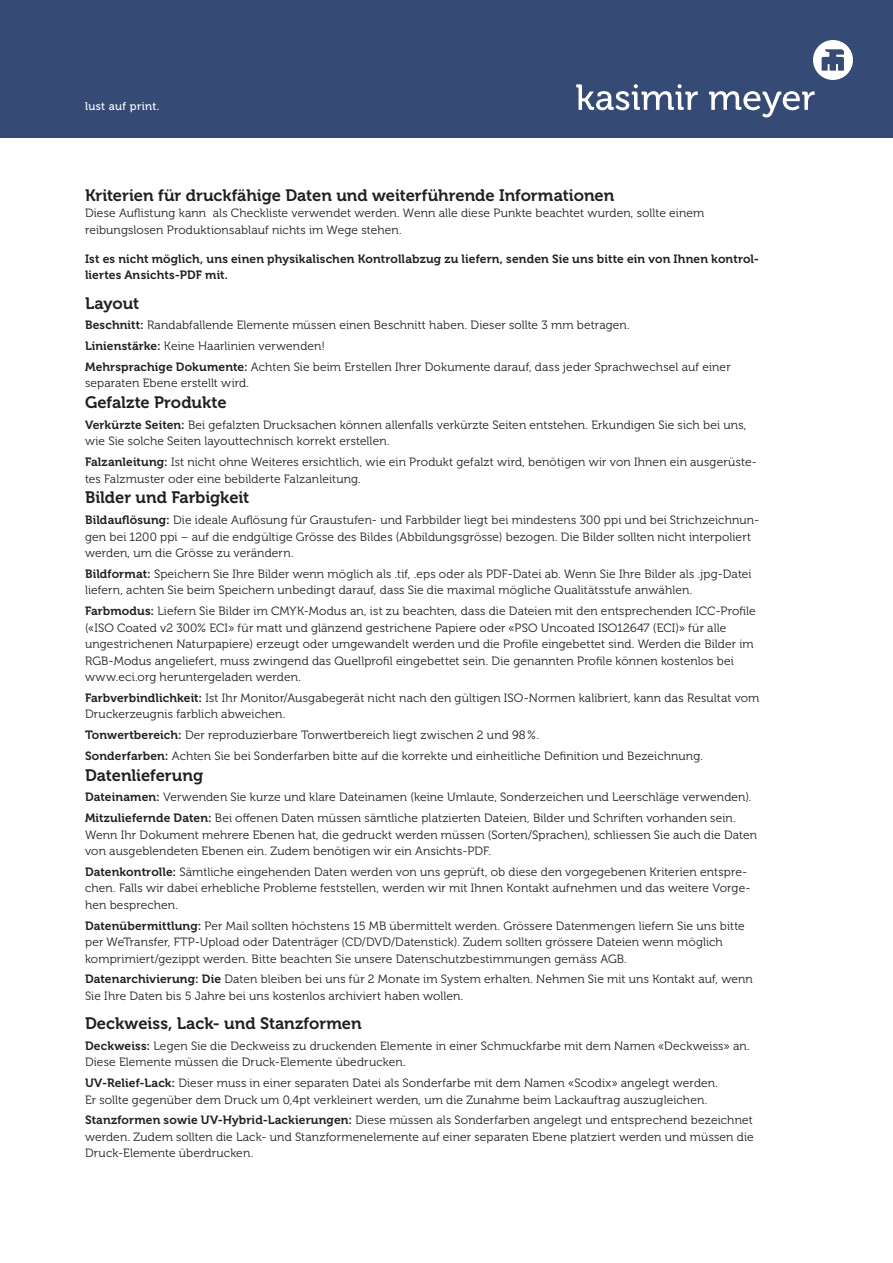
<style>
.page{position:relative;width:893px;height:1263px;background:#fff}
.page>*{position:absolute;margin:0;border:0;box-sizing:border-box;transform-origin:0 0}
.t1{font:16.5px "Museo 700";color:#231f20}
.t2{font:12px/16.5px "Museo 300";letter-spacing:.01em;color:#231f20}
.t3{font:12px/16.5px "Museo 700";letter-spacing:.01em;color:#231f20}
.t4{font:11.25px "Museo 500";letter-spacing:.03em;color:#fff}
.s1{font-family:"Museo 700"}
</style>
<div class="page">
<div style="left:0;top:0;width:893px;height:137px;background:#354a75"></div>
<svg style="left:709px;top:91px;width:106px;height:26px"></svg>
<svg style="left:576px;top:84px;width:122px;height:26px"></svg>
<svg style="left:813px;top:40px;width:40px;height:40px"></svg>
<p class="t4" style="left:85px;top:100px;width:76px">lust auf print.</p>
<h1 class="t1" style="left:85px;top:186px;width:531px">Kriterien für druckfähige Daten und weiterführende Informationen</h1>
<p class="t2" style="left:85px;top:205px;width:621px">Diese Auflistung kann als Checkliste verwendet werden. Wenn alle diese Punkte beachtet wurden, sollte einem reibungslosen Produktionsablauf nichts im Wege stehen.</p>
<p class="t3" style="left:85px;top:251px;width:675px">Ist es nicht möglich, uns einen physikalischen Kontrollabzug zu liefern, senden Sie uns bitte ein von Ihnen kontrol&shy;liertes Ansichts-PDF mit.</p>
<h1 class="t1" style="left:85px;top:294px;width:56px">Layout</h1>
<p class="t2" style="left:85px;top:315px;width:647px;line-height:20.7px"><span class="s1">Beschnitt:</span> Randabfallende Elemente müssen einen Beschnitt haben. Dieser sollte 3 mm betragen.<br><span class="s1">Linienstärke:</span> Keine Haarlinien verwenden!<br><span class="s1">Mehrsprachige Dokumente:</span> Achten Sie beim Erstellen Ihrer Dokumente darauf, dass jeder Sprachwechsel auf einer</p>
<p class="t2" style="left:85px;top:375px;width:166px">separaten Ebene erstellt wird.</p>
<h1 class="t1" style="left:85px;top:393px;width:143px">Gefalzte Produkte</h1>
<p class="t2" style="left:85px;top:417px;width:663px"><span class="s1">Verkürzte Seiten:</span> Bei gefalzten Drucksachen können allenfalls verkürzte Seiten entstehen. Erkundigen Sie sich bei uns, wie Sie solche Seiten layouttechnisch korrekt erstellen.</p>
<p class="t2" style="left:85px;top:454px;width:673px"><span class="s1">Falzanleitung:</span> Ist nicht ohne Weiteres ersichtlich, wie ein Produkt gefalzt wird, benötigen wir von Ihnen ein ausgerüste&shy;tes Falzmuster oder eine bebilderte Falzanleitung.</p>
<h1 class="t1" style="left:85px;top:488px;width:166px">Bilder und Farbigkeit</h1>
<p class="t2" style="left:85px;top:512px;width:676px"><span class="s1">Bildauflösung:</span> Die ideale Auflösung für Graustufen- und Farbbilder liegt bei mindestens 300 ppi und bei Strichzeichnun&shy;gen bei 1200 ppi – auf die endgültige Grösse des Bildes (Abbildungsgrösse) bezogen. Die Bilder sollten nicht interpoliert werden, um die Grösse zu verändern.</p>
<p class="t2" style="left:85px;top:566px;width:668px"><span class="s1">Bildformat:</span> Speichern Sie Ihre Bilder wenn möglich als .tif, .eps oder als PDF-Datei ab. Wenn Sie Ihre Bilder als .jpg-Datei liefern, achten Sie beim Speichern unbedingt darauf, dass Sie die maximal mögliche Qualitätsstufe anwählen.</p>
<p class="t2" style="left:85px;top:603px;width:672px"><span class="s1">Farbmodus:</span> Liefern Sie Bilder im CMYK-Modus an, ist zu beachten, dass die Dateien mit den entsprechenden ICC-Profile («ISO Coated v2 300% ECI» für matt und glänzend gestrichene Papiere oder «PSO Uncoated ISO12647 (ECI)» für alle ungestrichenen Naturpapiere) erzeugt oder umgewandelt werden und die Profile eingebettet sind. Werden die Bilder im RGB-Modus angeliefert, muss zwingend das Quellprofil eingebettet sein. Die genannten Profile können kostenlos bei www.eci.org heruntergeladen werden.</p>
<p class="t2" style="left:85px;top:690px;width:676px"><span class="s1">Farbverbindlichkeit:</span> Ist Ihr Monitor/Ausgabegerät nicht nach den gültigen ISO-Normen kalibriert, kann das Resultat vom<br>Druckerzeugnis farblich abweichen.</p>
<p class="t2" style="left:85px;top:725px;width:619px;line-height:20.7px"><span class="s1">Tonwertbereich:</span> Der reproduzierbare Tonwertbereich liegt zwischen 2 und 98%.<br><span class="s1">Sonderfarben:</span> Achten Sie bei Sonderfarben bitte auf die korrekte und einheitliche Definition und Bezeichnung.</p>
<h1 class="t1" style="left:85px;top:766px;width:120px">Datenlieferung</h1>
<p class="t2" style="left:85px;top:787px;width:668px;line-height:20.7px"><span class="s1">Dateinamen:</span> Verwenden Sie kurze und klare Dateinamen (keine Umlaute, Sonderzeichen und Leerschläge verwenden).<br><span class="s1">Mitzuliefernde Daten:</span> Bei offenen Daten müssen sämtliche platzierten Dateien, Bilder und Schriften vorhanden sein.</p>
<p class="t2" style="left:85px;top:826px;width:673px">Wenn Ihr Dokument mehrere Ebenen hat, die gedruckt werden müssen (Sorten/Sprachen), schliessen Sie auch die Daten von ausgeblendeten Ebenen ein. Zudem benötigen wir ein Ansichts-PDF.</p>
<p class="t2" style="left:85px;top:864px;width:667px"><span class="s1">Datenkontrolle:</span> Sämtliche eingehenden Daten werden von uns geprüft, ob diese den vorgegebenen Kriterien entspre&shy;chen. Falls wir dabei erhebliche Probleme feststellen, werden wir mit Ihnen Kontakt aufnehmen und das weitere Vorge&shy;hen besprechen.</p>
<p class="t2" style="left:85px;top:917px;width:661px"><span class="s1">Datenübermittlung:</span> Per Mail sollten höchstens 15 MB übermittelt werden. Grössere Datenmengen liefern Sie uns bitte per WeTransfer, FTP-Upload oder Datenträger (CD/DVD/Datenstick). Zudem sollten grössere Dateien wenn möglich komprimiert/gezippt werden. Bitte beachten Sie unsere Datenschutzbestimmungen gemäss AGB.</p>
<p class="t2" style="left:85px;top:971px;width:669px"><span class="s1">Datenarchivierung: Die</span> Daten bleiben bei uns für 2 Monate im System erhalten. Nehmen Sie mit uns Kontakt auf, wenn<br>Sie Ihre Daten bis 5 Jahre bei uns kostenlos archiviert haben wollen.</p>
<h1 class="t1" style="left:85px;top:1014px;width:278px">Deckweiss, Lack- und Stanzformen</h1>
<p class="t2" style="left:85px;top:1038px;width:666px"><span class="s1">Deckweiss:</span> Legen Sie die Deckweiss zu druckenden Elemente in einer Schmuckfarbe mit dem Namen «Deckweiss» an.<br>Diese Elemente müssen die Druck-Elemente übedrucken.</p>
<p class="t2" style="left:85px;top:1075px;width:635px"><span class="s1">UV-Relief-Lack:</span> Dieser muss in einer separaten Datei als Sonderfarbe mit dem Namen «Scodix» angelegt werden.<br>Er sollte gegenüber dem Druck um 0,4pt verkleinert werden, um die Zunahme beim Lackauftrag auszugleichen.</p>
<p class="t2" style="left:85px;top:1112px;width:670px;text-align:justify"><span class="s1">Stanzformen sowie UV-Hybrid-Lackierungen:</span> Diese müssen als Sonderfarben angelegt und entsprechend bezeichnet werden. Zudem sollten die Lack- und Stanzformenelemente auf einer separaten Ebene platziert werden und müssen die Druck-Elemente überdrucken.</p>
</div>
